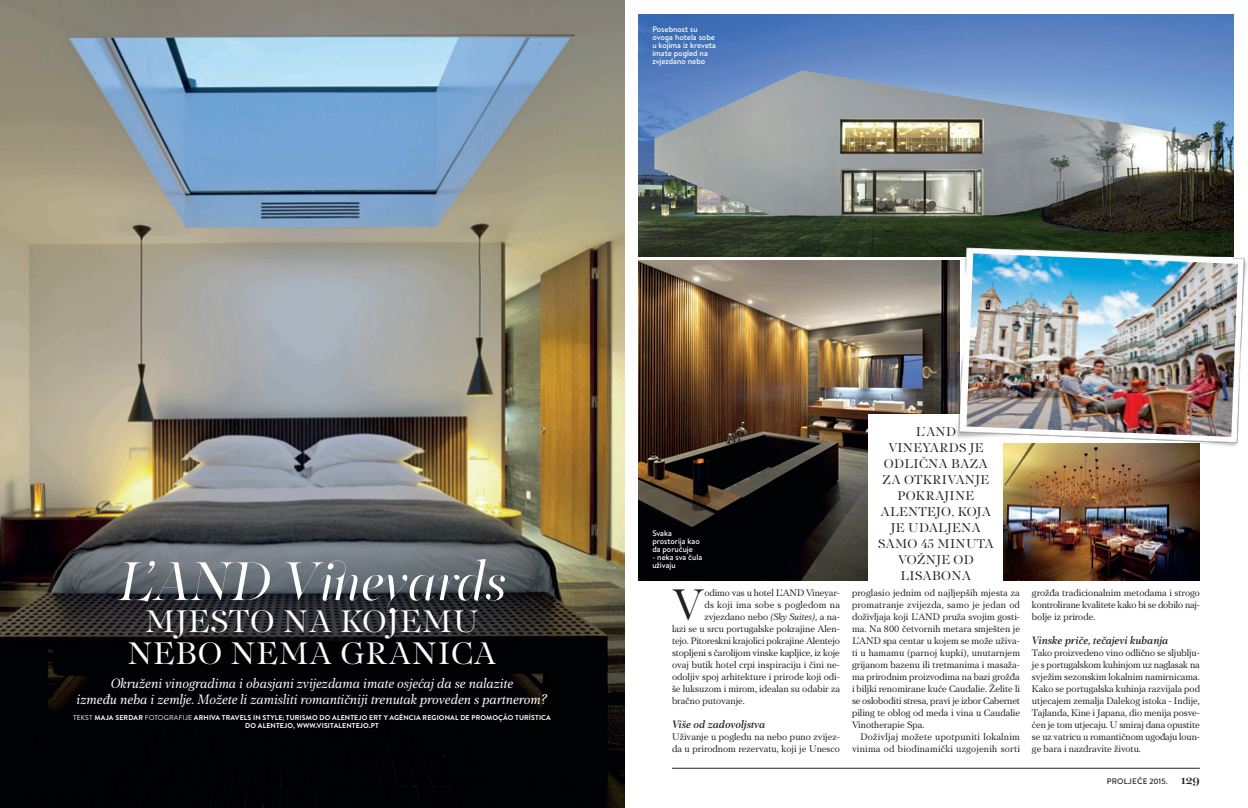
<style>
.page{position:relative;width:1248px;height:808px;background:#fff}
.page>*{position:absolute;margin:0;border:0;box-sizing:border-box;transform-origin:0 0}
.NASLOV_TEMA_SREDNJI{font:italic 56px "PF Regal Finesse Pro";color:#fff}
.BODY_TXT_DROP_CAP{font:45.4px "PF Regal Display Pro";color:#231f20}
.NASLOV_TEMA_SREDNJI-2{font:32px/32px "PF Regal Display Pro";letter-spacing:.02em;color:#fff;text-align:center}
.INTRO_TEME_SREDNJI{font:14px/16px "PF Regal Text Pro Regular B Italic";color:#fff;text-align:center}
.CITAT_TEME_MALI{font:13px/16px "PF Regal Display Pro";letter-spacing:.02em;color:#231f20;text-align:center}
.PODNASLOV{font:italic 500 11px "PF Regal Text Pro";color:#231f20}
.BODY_TXT_BEZ_UVLAKE{font:9.8px/12px "PF Regal Text Pro Regular B";color:#231f20}
.BODY_TXT{font:9.8px/12px "PF Regal Text Pro Regular B";color:#231f20;text-align:justify}
.BODY_TXT_DROP_CAP-2{font:9.8px "PF Regal Text Pro Regular B";color:#231f20}
.BODY_TXT-2{font:9.8px/12px "PF Regal Text Pro Regular B";letter-spacing:.02em;color:#231f20;text-align:right}
.BODY_TXT_DROP_CAP-3{font:9.8px "PF Regal Text Pro Regular B";letter-spacing:.02em;color:#231f20}
.POTPIS_SLIKE{font:500 8px/8px "Brandon Text";color:#fff}
.t1{font:500 8px "Brandon Grotesque";letter-spacing:.025em;color:#231f20}
.AUTORI{font:700 7px/8px "Brandon Text";letter-spacing:.02em;color:#fff;text-align:center}
.s1{font-family:"PF Regal Display Pro"}
.s2{font-weight:400}
.s3{font-family:"PF Regal Text Pro Regular B Italic"}
.s4{font-family:"Harriet Display";font-size:12px}
</style>
<div class="page">
<img style="left:638px;top:260px;width:292px;height:320px">
<img style="left:1003px;top:462px;width:196px;height:118px">
<img style="left:638px;top:14px;width:595px;height:242px">
<div style="left:868px;top:414px;width:135px;height:174px;background:#fff"></div>
<img style="left:930px;top:228px;width:317px;height:234px">
<img style="left:966px;top:253px;width:271px;height:184px">
<hr style="left:672px;top:768px;width:527px;height:1px;background:#231f20">
<img style="left:0;top:0;width:624px;height:808px">
<p class="POTPIS_SLIKE" style="left:652px;top:25px;width:65px">Posebnost su ovoga hotela sobe u kojima iz kreveta imate pogled na zvjezdano nebo</p>
<p class="NASLOV_TEMA_SREDNJI" style="left:118px;top:550px;width:390px">L<span class="s1">’</span>AND Vineyards</p>
<p class="NASLOV_TEMA_SREDNJI-2" style="left:127px;top:606px;width:370px">MJESTO NA KOJEMU<br>NEBO NEMA GRANICA</p>
<p class="INTRO_TEME_SREDNJI" style="left:77px;top:675px;width:472px">Okruženi vinogradima i obasjani zvijezdama imate osjećaj da se nalazite<br>između neba i zemlje. Možete li zamisliti romantičniji trenutak proveden s partnerom?</p>
<p class="AUTORI" style="left:73px;top:713px;width:479px"><span class="s2">TEKST</span> MAJA SERDAR <span class="s2">FOTOGRAFIJE</span> ARHIVA TRAVELS IN STYLE; TURISMO DO ALENTEJO ERT Y AGÊNCIA REGIONAL DE PROMOÇÃO TURÍSTICA<br>DO ALENTEJO, WWW.VISITALENTEJO.PT</p>
<p class="POTPIS_SLIKE" style="left:652px;top:529px;width:49px">Svaka prostorija kao da poručuje</p>
<p class="POTPIS_SLIKE" style="left:652px;top:553px;width:51px">- neka sva čula uživaju</p>
<p class="BODY_TXT_DROP_CAP" style="left:672px;top:579px;width:34px">V</p>
<p class="BODY_TXT_DROP_CAP-2" style="left:704px;top:587px;width:137px">odimo vas u hotel L’AND Vineyar-</p>
<p class="BODY_TXT_DROP_CAP-3" style="left:704px;top:599px;width:137px">ds koji ima sobe s pogledom na</p>
<p class="BODY_TXT_DROP_CAP-2" style="left:704px;top:611px;width:137px">zvjezdano nebo <span class="s3">(Sky Suites)</span>, a na-</p>
<p class="BODY_TXT_DROP_CAP-2" style="left:672px;top:623px;width:169px">lazi se u srcu portugalske pokrajine Alen-</p>
<p class="BODY_TXT_DROP_CAP-2" style="left:672px;top:635px;width:169px">tejo. Pitoreskni krajolici pokrajine Alentejo</p>
<p class="BODY_TXT_DROP_CAP-2" style="left:672px;top:647px;width:169px">stopljeni s čarolijom vinske kapljice, iz koje</p>
<p class="BODY_TXT_DROP_CAP-2" style="left:672px;top:659px;width:169px">ovaj butik hotel crpi inspiraciju i čini ne-</p>
<p class="BODY_TXT_DROP_CAP-2" style="left:672px;top:671px;width:169px">odoljiv spoj arhitekture i prirode koji odi-</p>
<p class="BODY_TXT_DROP_CAP-2" style="left:672px;top:683px;width:169px">še luksuzom i mirom, idealan su odabir za</p>
<p class="BODY_TXT_DROP_CAP-2" style="left:672px;top:695px;width:74px">bračno putovanje.</p>
<p class="PODNASLOV" style="left:672px;top:718px;width:95px">Više od zadovoljstva</p>
<p class="BODY_TXT_BEZ_UVLAKE" style="left:672px;top:731px;width:169px">Uživanje u pogledu na nebo puno zvijez&shy;da u prirodnom rezervatu, koji je Unesco</p>
<p class="CITAT_TEME_MALI" style="left:878px;top:424px;width:117px">L’AND<br>VINEYARDS JE<br>ODLIČNA BAZA<br>ZA OTKRIVANJE<br>POKRAJINE<br>ALENTEJO, KOJA<br>JE UDALJENA<br>SAMO 45 MINUTA<br>VOŽNJE OD<br>LISABONA</p>
<p class="BODY_TXT_BEZ_UVLAKE" style="left:851px;top:587px;width:169px;text-align:justify">proglasio jednim od najljepših mjesta za promatranje zvijezda, samo je jedan od doživljaja koji L’AND pruža svojim gosti&shy;ma. Na 800 četvornih metara smješten je L’AND spa centar u kojem se može uživa&shy;ti u hamamu (parnoj kupki), unutarnjem grijanom bazenu ili tretmanima i masaža&shy;ma prirodnim proizvodima na bazi grožđa i biljki renomirane kuće Caudalie. Želite li se osloboditi stresa, pravi je izbor Cabernet piling te oblog od meda i vina u Caudalie Vinotherapie Spa.</p>
<p class="BODY_TXT-2" style="left:851px;top:731px;width:169px">Doživljaj možete upotpuniti lokalnim vinima od biodinamički uzgojenih sorti</p>
<p class="BODY_TXT" style="left:1031px;top:587px;width:169px">grožđa tradicionalnim metodama i strogo kontrolirane kvalitete kako bi se dobilo naj&shy;bolje iz prirode.</p>
<p class="PODNASLOV" style="left:1031px;top:634px;width:138px">Vinske priče, tečajevi kuhanja</p>
<p class="BODY_TXT" style="left:1031px;top:647px;width:169px">Tako proizvedeno vino odlično se sljublju&shy;je s portugalskom kuhinjom uz naglasak na svježim sezonskim lokalnim namirnicama.<br>Kako se portugalska kuhinja razvijala pod utjecajem zemalja Dalekog istoka - Indije, Tajlanda, Kine i Japana, dio menija posve&shy;ćen je tom utjecaju. U smiraj dana opustite se uz vatricu u romantičnom ugođaju loun&shy;ge bara i nazdravite životu.</p>
<p class="t1" style="left:1106px;top:776px;width:95px">PROLJEĆE 2015. <span class="s4">129</span></p>
</div>
